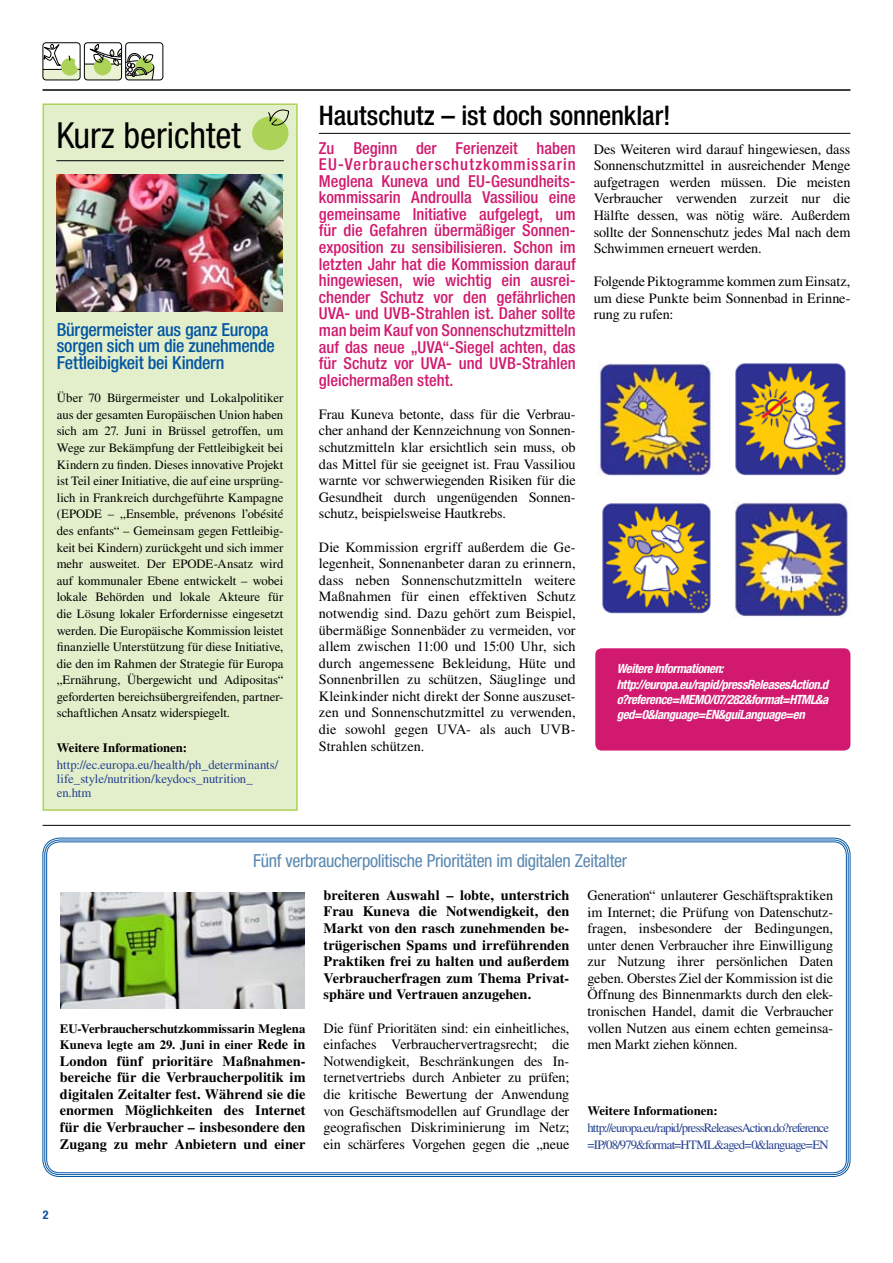
<style>
.page{position:relative;width:893px;height:1263px;background:#fff}
.page>*{position:absolute;margin:0;border:0;box-sizing:border-box;transform-origin:0 0}
.t1{font:condensed 36px "Helvetica Neue";color:#000}
.t2{font:500 condensed 27px "Helvetica Neue LT Std";letter-spacing:-.005em;color:#000}
.t3{font:500 condensed 18px/16.5px "Helvetica Neue LT Std";letter-spacing:-.015em;color:#0356a3}
.t4{font:condensed 18px "Helvetica Neue LT Std";letter-spacing:-.015em;color:#5a87b0}
.t5{font:500 condensed 16.5px/16.6px "Helvetica Neue LT Std";color:#d11a6f;text-align:justify}
.t6{font:14.25px/16.6px "Times LT Std";letter-spacing:-.01em;color:#000;text-align:justify}
.t7{font:700 14.25px/16.6px "Times LT Std";color:#000;text-align:justify}
.t8{font:12.75px/16.6px "Times LT Std";letter-spacing:-.005em;color:#000;text-align:justify}
.t9{font:italic 700 condensed 12.75px/15.3px "Helvetica Neue LT Std";letter-spacing:-.03em;color:#fff}
.t10{font:700 12.75px/16.6px "Times LT Std";letter-spacing:.005em;color:#000}
.t11{font:12.75px/16.6px "Times LT Std";letter-spacing:-.065em;color:#25408f}
.t12{font:12.75px/13.5px "Times LT Std";letter-spacing:-.005em;color:#25408f}
.t13{font:700 condensed 12px "Helvetica Neue LT Std";color:#034ea2}
.s1{font-size:14.25px}
</style>
<div class="page">
<div style="left:126px;top:43px;width:37px;height:37px;border:1px solid #000;border-radius:3px"></div>
<div style="left:43px;top:43px;width:37px;height:37px;border:1px solid #000;border-radius:3px"></div>
<svg style="left:43px;top:44px;width:112px;height:36px"></svg>
<div style="left:84px;top:43px;width:38px;height:37px;border:1px solid #000;border-radius:3px"></div>
<hr style="left:43px;top:89px;width:807px;height:2px;background:#000">
<svg style="left:44px;top:839px;width:805px;height:336px"></svg>
<hr style="left:43px;top:825px;width:807px;height:1px;background:#000">
<div style="left:595px;top:648px;width:255px;height:102px;background:#d11a6f;border-radius:6px"></div>
<div style="left:43px;top:104px;width:254px;height:706px;background:#e3efcb"></div>
<div style="left:43px;top:103px;width:255px;height:708px;border:2px solid #acd258"></div>
<div style="left:252px;top:116px;width:36px;height:34px;background:#acd258;border-radius:50%"></div>
<svg style="left:268px;top:109px;width:21px;height:18px"></svg>
<img style="left:56px;top:175px;width:227px;height:137px">
<hr style="left:319px;top:133px;width:531px;height:1px;background:#000">
<img style="left:60px;top:893px;width:245px;height:115px">
<img style="left:598px;top:361px;width:116px;height:116px">
<img style="left:602px;top:503px;width:109px;height:111px">
<img style="left:735px;top:363px;width:111px;height:113px">
<img style="left:733px;top:500px;width:117px;height:118px">
<hr style="left:56px;top:160px;width:228px;height:1px;background:#000">
<h1 class="t1" style="left:56px;top:114px;width:186px">Kurz berichtet</h1>
<p class="t3" style="left:57px;top:321px;width:220px">Bürgermeister aus ganz Europa sorgen sich um die zunehmende<br>Fettleibigkeit bei Kindern</p>
<p class="t8" style="left:57px;top:390px;width:228px">Über 70 Bürgermeister und Lokalpolitiker aus der gesamten Europäischen Union haben sich am 27. Juni in Brüssel getroffen, um Wege zur Bekämpfung der Fettleibigkeit bei Kindern zu finden. Dieses innovative Projekt ist Teil einer Initiative, die auf eine ursprüng‑ lich in Frankreich durchgeführte Kampagne (EPODE – „Ensemble, prévenons l’obésité des enfants“ – Gemeinsam gegen Fettleibig‑ keit bei Kindern) zurückgeht und sich immer mehr ausweitet. Der EPODE-Ansatz wird auf kommunaler Ebene entwickelt – wobei lokale Behörden und lokale Akteure für die Lösung lokaler Erfordernisse eingesetzt werden. Die Europäische Kommission leistet finanzielle Unterstützung für diese Initiative, die den im Rahmen der Strategie für Europa „Ernährung, Übergewicht und Adipositas“ geforderten bereichsübergreifenden, partner‑ schaftlichen Ansatz widerspiegelt.</p>
<p class="t10" style="left:57px;top:739px;width:132px">Weitere Informationen:</p>
<p class="t12" style="left:57px;top:758px;width:223px">http://ec.europa.eu/health/ph_determinants/ life_style/nutrition/keydocs_nutrition_ en.htm</p>
<h2 class="t2" style="left:319px;top:99px;width:353px">Hautschutz – ist doch sonnenklar!</h2>
<p class="t5" style="left:319px;top:139px;width:258px">Zu Beginn der Ferienzeit haben EU‑Verbraucherschutzkommissarin Meglena Kuneva und EU‑Gesundheits&shy;kommissarin Androulla Vassiliou eine gemeinsame Initiative aufgelegt, um für die Gefahren übermäßiger Sonnen&shy;exposition zu sensibilisieren. Schon im letzten Jahr hat die Kommission darauf hingewiesen, wie wichtig ein ausrei&shy;chender Schutz vor den gefährlichen UVA- und UVB-Strahlen ist. Daher sollte man beim Kauf von Sonnenschutzmitteln auf das neue „UVA“-Siegel achten, das für Schutz vor UVA- und UVB-Strahlen gleichermaßen steht.</p>
<p class="t6" style="left:319px;top:406px;width:258px">Frau Kuneva betonte, dass für die Verbrau‑ cher anhand der Kennzeichnung von Sonnen‑ schutzmitteln klar ersichtlich sein muss, ob das Mittel für sie geeignet ist. Frau Vassiliou warnte vor schwerwiegenden Risiken für die Gesundheit durch ungenügenden Sonnen‑ schutz, beispielsweise Hautkrebs.</p>
<p class="t6" style="left:319px;top:538px;width:258px">Die Kommission ergriff außerdem die Ge‑ legenheit, Sonnenanbeter daran zu erinnern, dass neben Sonnenschutzmitteln weitere Maßnahmen für einen effektiven Schutz notwendig sind. Dazu gehört zum Beispiel, übermäßige Sonnenbäder zu vermeiden, vor allem zwischen 11:00 und 15:00 Uhr, sich durch angemessene Bekleidung, Hüte und Sonnenbrillen zu schützen, Säuglinge und Kleinkinder nicht direkt der Sonne auszuset‑ zen und Sonnenschutzmittel zu verwenden, die sowohl gegen UVA- als auch UVB-Strahlen schützen.</p>
<p class="t6" style="left:594px;top:140px;width:258px">Des Weiteren wird darauf hingewiesen, dass Sonnenschutzmittel in ausreichender Menge aufgetragen werden müssen. Die meisten Verbraucher verwenden zurzeit nur die Hälfte dessen, was nötig wäre. Außerdem sollte der Sonnenschutz jedes Mal nach dem Schwimmen erneuert werden.</p>
<p class="t6" style="left:594px;top:273px;width:258px">Folgende Piktogramme kommen zum Einsatz, um diese Punkte beim Sonnenbad in Erinne‑ rung zu rufen:</p>
<p class="t9" style="left:617px;top:661px;width:213px">Weitere Informationen: http://europa.eu/rapid/pressReleasesAction.d o?reference=MEMO/07/282&amp;format=HTML&amp;a ged=0&amp;language=EN&amp;guiLanguage=en</p>
<p class="t4" style="left:253px;top:850px;width:375px">Fünf verbraucherpolitische Prioritäten im digitalen Zeitalter</p>
<p class="t10" style="left:60px;top:1019px;width:247px">EU‑Verbraucherschutzkommissarin Meglena<br>Kuneva legte am 29. Juni in einer <span class="s1">Rede in</span></p>
<p class="t7" style="left:60px;top:1052px;width:247px">London fünf prioritäre Maßnahmen‑ bereiche für die Verbraucherpolitik im digitalen Zeitalter fest. Während sie die enormen Möglichkeiten des Internet für die Verbraucher – insbesondere den Zugang zu mehr Anbietern und einer</p>
<p class="t7" style="left:324px;top:886px;width:247px">breiteren Auswahl – lobte, unterstrich Frau Kuneva die Notwendigkeit, den Markt von den rasch zunehmenden be‑ trügerischen Spams und irreführenden Praktiken frei zu halten und außerdem Verbraucherfragen zum Thema Privat‑ sphäre und Vertrauen anzugehen.</p>
<p class="t6" style="left:324px;top:1019px;width:247px">Die fünf Prioritäten sind: ein einheitliches, einfaches Verbrauchervertragsrecht; die Notwendigkeit, Beschränkungen des In‑ ternetvertriebs durch Anbieter zu prüfen; die kritische Bewertung der Anwendung von Geschäftsmodellen auf Grundlage der geografischen Diskriminierung im Netz; ein schärferes Vorgehen gegen die „neue</p>
<p class="t6" style="left:587px;top:887px;width:247px">Generation“ unlauterer Geschäftspraktiken im Internet; die Prüfung von Datenschutz‑ fragen, insbesondere der Bedingungen, unter denen Verbraucher ihre Einwilligung zur Nutzung ihrer persönlichen Daten geben. Oberstes Ziel der Kommission ist die Öffnung des Binnenmarkts durch den elek‑ tronischen Handel, damit die Verbraucher vollen Nutzen aus einem echten gemeinsa‑ men Markt ziehen können.</p>
<p class="t10" style="left:587px;top:1102px;width:132px">Weitere Informationen:</p>
<p class="t11" style="left:587px;top:1119px;width:243px">http://europa.eu/rapid/pressReleasesAction.do?reference =IP/08/979&amp;format=HTML&amp;aged=0&amp;language=EN</p>
<p class="t13" style="left:43px;top:1207px;width:7px">2</p>
</div>
